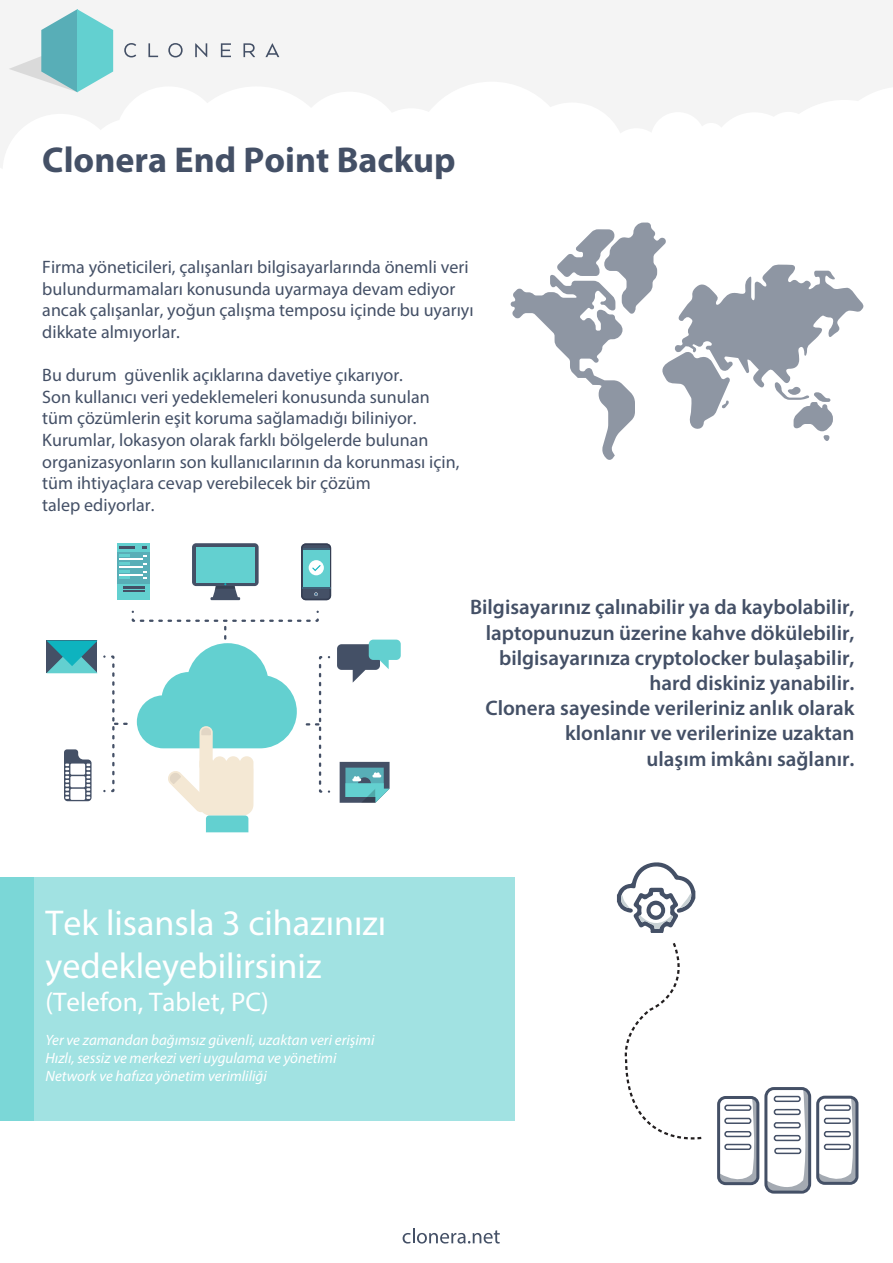
<style>
.page{position:relative;width:893px;height:1263px;background:#fff}
.page>*{position:absolute;margin:0;border:0;box-sizing:border-box;transform-origin:0 0}
.t1{font:36px/43.2px "Myriad Pro";color:#fff}
.t2{font:700 36px "Myriad Pro";color:#445066}
.t3{font:27px "Myriad Pro";color:#fff}
.t4{font:600 21px/25.2px "Myriad Pro";color:#445066;text-align:right}
.t5{font:18px/21.6px "Myriad Pro";color:#445066}
.t6{font:italic 15px/18px "Myriad Pro";color:#fff}
</style>
<div class="page">
<div style="left:0;top:0;width:893px;height:556px;background:#f4f4f4"></div>
<svg style="left:0;top:82px;width:893px;height:237px;fill:#fff"></svg>
<div style="left:0;top:308px;width:892px;height:943px;background:#fff"></div>
<svg style="left:124px;top:43px;width:12px;height:14px"></svg>
<svg style="left:148px;top:43px;width:10px;height:14px"></svg>
<svg style="left:168px;top:43px;width:15px;height:14px"></svg>
<svg style="left:195px;top:43px;width:12px;height:14px"></svg>
<svg style="left:221px;top:43px;width:10px;height:14px"></svg>
<svg style="left:243px;top:43px;width:12px;height:14px"></svg>
<svg style="left:265px;top:43px;width:14px;height:14px"></svg>
<svg style="left:9px;top:56px;width:32px;height:36px"></svg>
<svg style="left:41px;top:9px;width:36px;height:83px;fill:#58aeb7"></svg>
<svg style="left:77px;top:9px;width:36px;height:83px;fill:#63d0d0"></svg>
<svg style="left:403px;top:1228px;width:97px;height:15px"></svg>
<svg style="left:511px;top:223px;width:352px;height:237px"></svg>
<div style="left:0;top:877px;width:514px;height:244px;background:#a1e2e2"></div>
<div style="left:0;top:877px;width:33px;height:244px;background:#7bd7d7"></div>
<svg style="left:340px;top:762px;width:50px;height:41px;background:#6298a2"></svg>
<svg style="left:337px;top:640px;width:64px;height:43px"></svg>
<svg style="left:301px;top:543px;width:30px;height:57px;background:#65a0a9"></svg>
<div style="left:192px;top:543px;width:67px;height:43px;background:#445066;border-radius:4px"></div>
<div style="left:196px;top:547px;width:59px;height:35px;background:#63d0d0"></div>
<hr style="left:210px;top:597px;width:30px;height:3px;background:#445066">
<svg style="left:212px;top:582px;width:26px;height:16px"></svg>
<div style="left:117px;top:543px;width:33px;height:57px;background:#58aeb7"></div>
<div style="left:117px;top:584px;width:33px;height:16px;background:#63d0d0"></div>
<div style="left:117px;top:543px;width:33px;height:8px;background:#63d0d0"></div>
<svg style="left:120px;top:546px;width:27px;height:33px"></svg>
<hr style="left:123px;top:586px;width:21px;height:3px;background:#445066">
<hr style="left:123px;top:590px;width:21px;height:2px;background:#445066">
<svg style="left:47px;top:640px;width:50px;height:33px;background:#379ba7"></svg>
<svg style="left:64px;top:749px;width:28px;height:52px"></svg>
<svg style="left:103px;top:611px;width:219px;height:221px"></svg>
<svg style="left:721px;top:1100px;width:37px;height:86px"></svg>
<svg style="left:820px;top:1098px;width:37px;height:83px"></svg>
<svg style="left:768px;top:1091px;width:39px;height:103px"></svg>
<div style="left:717px;top:1096px;width:42px;height:89px;border:3px solid #445066;border-radius:7px"></div>
<div style="left:816px;top:1096px;width:42px;height:89px;border:3px solid #445066;border-radius:7px"></div>
<div style="left:764px;top:1087px;width:47px;height:106px;border:3px solid #445066;border-radius:8px"></div>
<svg style="left:617px;top:862px;width:78px;height:71px"></svg>
<svg style="left:625px;top:943px;width:76px;height:196px"></svg>
<h1 class="t2" style="left:42px;top:137px;width:415px">Clonera End Point Backup</h1>
<p class="t5" style="left:42px;top:256px;width:433px">Firma yöneticileri, çalışanları bilgisayarlarında önemli veri bulundurmamaları konusunda uyarmaya devam ediyor ancak çalışanlar, yoğun çalışma temposu içinde bu uyarıyı dikkate almıyorlar.</p>
<p class="t5" style="left:42px;top:364px;width:419px">Bu durum güvenlik açıklarına davetiye çıkarıyor.<br>Son kullanıcı veri yedeklemeleri konusunda sunulan tüm çözümlerin eşit koruma sağlamadığı biliniyor.<br>Kurumlar, lokasyon olarak farklı bölgelerde bulunan organizasyonların son kullanıcılarının da korunması için, tüm ihtiyaçlara cevap verebilecek bir çözüm<br>talep ediyorlar.</p>
<h1 class="t1" style="left:46px;top:901px;width:342px">Tek lisansla 3 cihazınızı yedekleyebilirsiniz</h1>
<h2 class="t3" style="left:46px;top:985px;width:225px">(Telefon, Tablet, PC)</h2>
<p class="t6" style="left:46px;top:1031px;width:330px">Yer ve zamandan bağımsız güvenli, uzaktan veri erişimi<br>Hızlı, sessiz ve merkezi veri uygulama ve yönetimi<br>Network ve hafıza yönetim verimliliği</p>
<p class="t4" style="left:470px;top:594px;width:386px">Bilgisayarınız çalınabilir ya da kaybolabilir, laptopunuzun üzerine kahve dökülebilir, bilgisayarınıza cryptolocker bulaşabilir, hard diskiniz yanabilir.<br>Clonera sayesinde verileriniz anlık olarak klonlanır ve verilerinize uzaktan<br>ulaşım imkânı sağlanır.</p>
</div>
